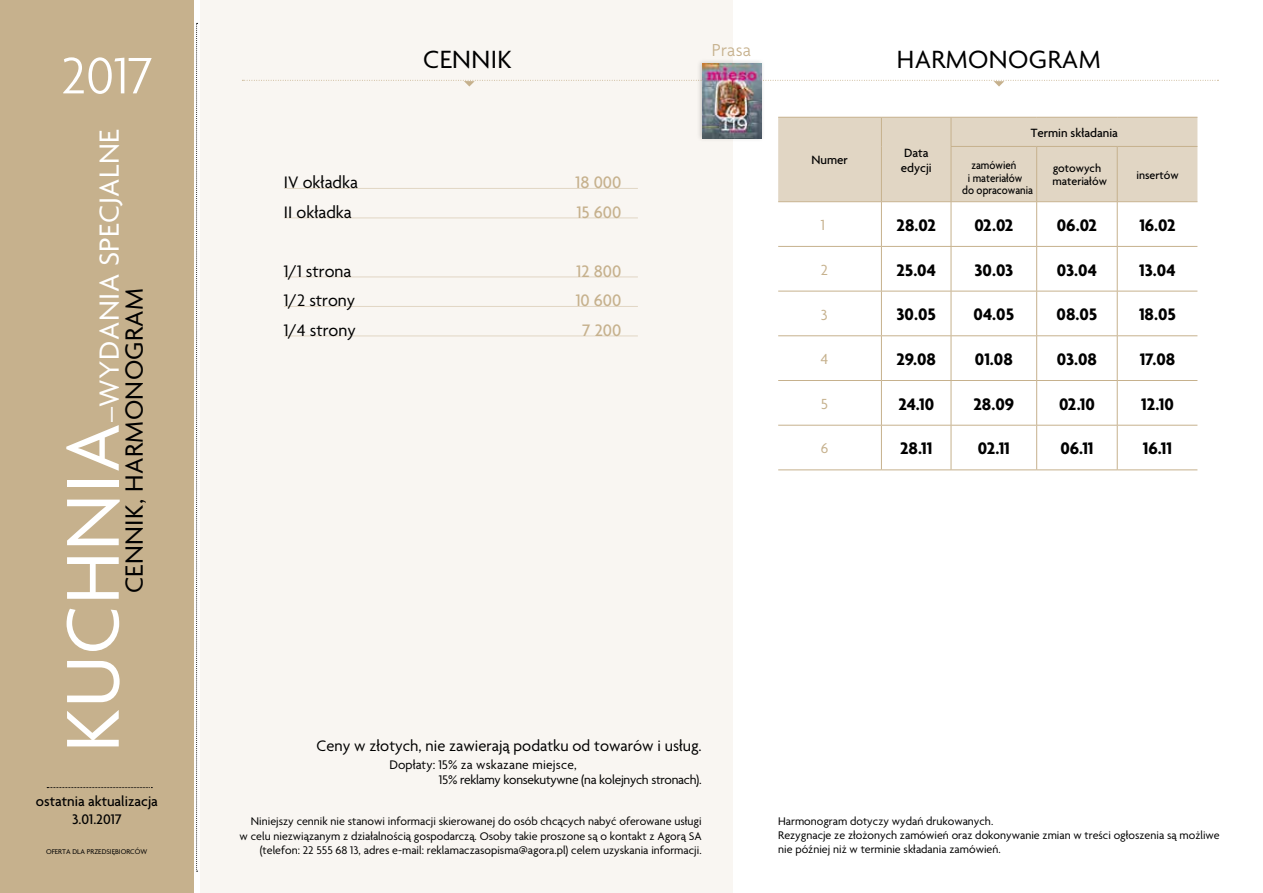
<style>
.page{position:relative;width:1263px;height:893px;background:#fff}
.page>*{position:absolute;margin:0;border:0;box-sizing:border-box;transform-origin:0 0}
.t1{font:81px "AG Agenda Pl";letter-spacing:.015em;color:#fff}
.t2{font:300 55.5px "AG Agenda Pl";color:#fff}
.t3{font:30px "AG Agenda Pl";letter-spacing:.015em;color:#fff}
.t4{font:27px "AG Agenda Pl";letter-spacing:.015em;color:#000}
.t5{font:300 18.75px "AG Agenda Pl";letter-spacing:.015em;color:#c6b18d}
.t6{font:700 18px "AG Agenda Pl";color:#000}
.t7{font:18px "AG Agenda Pl";color:#000}
.t8{font:500 18px "AG Agenda Pl";color:#c6b18d}
.t9{font:16.5px "AG Agenda Pl";color:#000}
.t10{font:15.75px "AG Agenda Pl";color:#c6b18d}
.t11{font:15.15px "AG Agenda Pl";color:#c6b18d}
.t12{font:500 15px/18px "AG Agenda Pl";color:#000;text-align:center}
.t13{font:13.5px/15px "AG Agenda Pl";letter-spacing:-.02em;color:#000}
.t14{font:500 12.9px/15.6px "AG Agenda Pl";color:#000}
.t15{font:12px/14.4px "AG Agenda Pl";color:#000}
.t16{font:500 12px "AG Agenda Pl";color:#000;scale:.91 1}
.t17{font:500 12px/12.8px "AG Agenda Pl";color:#000}
.t18{font:7.5px "AG Agenda Pl";color:#000}
</style>
<div class="page">
<div style="left:201px;top:0;width:532px;height:893px;background:#f9f6f2"></div>
<div style="left:0;top:0;width:194px;height:893px;background:#c6b18d"></div>
<svg style="left:47px;top:787px;width:105px;height:1px"></svg>
<svg style="left:196px;top:23px;width:2px;height:849px"></svg>
<hr style="left:284px;top:188px;width:354px;height:1px;background:#e1d6c4">
<hr style="left:284px;top:218px;width:354px;height:1px;background:#e1d6c4">
<hr style="left:284px;top:277px;width:354px;height:1px;background:#e1d6c4">
<hr style="left:284px;top:306px;width:354px;height:1px;background:#e1d6c4">
<hr style="left:284px;top:336px;width:354px;height:1px;background:#e1d6c4">
<svg style="left:242px;top:80px;width:976px;height:7px"></svg>
<svg style="left:778px;top:202px;width:419px;height:268px"></svg>
<hr style="left:881px;top:202px;width:1px;height:44px;background:#c6b18d">
<hr style="left:951px;top:202px;width:1px;height:44px;background:#c6b18d">
<hr style="left:1036px;top:202px;width:1px;height:44px;background:#c6b18d">
<hr style="left:1117px;top:202px;width:1px;height:44px;background:#c6b18d">
<hr style="left:881px;top:246px;width:70px;height:1px;background:#c6b18d">
<hr style="left:881px;top:247px;width:1px;height:44px;background:#c6b18d">
<hr style="left:951px;top:246px;width:86px;height:1px;background:#c6b18d">
<hr style="left:951px;top:247px;width:1px;height:44px;background:#c6b18d">
<hr style="left:1037px;top:246px;width:80px;height:1px;background:#c6b18d">
<hr style="left:1036px;top:247px;width:1px;height:44px;background:#c6b18d">
<hr style="left:1117px;top:246px;width:80px;height:1px;background:#c6b18d">
<hr style="left:1117px;top:247px;width:1px;height:44px;background:#c6b18d">
<hr style="left:881px;top:291px;width:70px;height:1px;background:#c6b18d">
<hr style="left:881px;top:291px;width:1px;height:44px;background:#c6b18d">
<hr style="left:951px;top:291px;width:86px;height:1px;background:#c6b18d">
<hr style="left:951px;top:291px;width:1px;height:44px;background:#c6b18d">
<hr style="left:1037px;top:291px;width:80px;height:1px;background:#c6b18d">
<hr style="left:1036px;top:291px;width:1px;height:44px;background:#c6b18d">
<hr style="left:1117px;top:291px;width:80px;height:1px;background:#c6b18d">
<hr style="left:1117px;top:291px;width:1px;height:44px;background:#c6b18d">
<hr style="left:881px;top:335px;width:70px;height:1px;background:#c6b18d">
<hr style="left:881px;top:336px;width:1px;height:44px;background:#c6b18d">
<hr style="left:951px;top:335px;width:86px;height:1px;background:#c6b18d">
<hr style="left:951px;top:336px;width:1px;height:44px;background:#c6b18d">
<hr style="left:1037px;top:335px;width:80px;height:1px;background:#c6b18d">
<hr style="left:1036px;top:336px;width:1px;height:44px;background:#c6b18d">
<hr style="left:1117px;top:335px;width:80px;height:1px;background:#c6b18d">
<hr style="left:1117px;top:336px;width:1px;height:44px;background:#c6b18d">
<hr style="left:881px;top:380px;width:70px;height:1px;background:#c6b18d">
<hr style="left:881px;top:381px;width:1px;height:44px;background:#c6b18d">
<hr style="left:951px;top:380px;width:86px;height:1px;background:#c6b18d">
<hr style="left:951px;top:381px;width:1px;height:44px;background:#c6b18d">
<hr style="left:1037px;top:380px;width:80px;height:1px;background:#c6b18d">
<hr style="left:1036px;top:381px;width:1px;height:44px;background:#c6b18d">
<hr style="left:1117px;top:380px;width:80px;height:1px;background:#c6b18d">
<hr style="left:1117px;top:381px;width:1px;height:44px;background:#c6b18d">
<hr style="left:881px;top:425px;width:70px;height:1px;background:#c6b18d">
<hr style="left:881px;top:425px;width:1px;height:45px;background:#c6b18d">
<hr style="left:951px;top:425px;width:86px;height:1px;background:#c6b18d">
<hr style="left:951px;top:425px;width:1px;height:45px;background:#c6b18d">
<hr style="left:1037px;top:425px;width:80px;height:1px;background:#c6b18d">
<hr style="left:1036px;top:425px;width:1px;height:45px;background:#c6b18d">
<hr style="left:1117px;top:425px;width:80px;height:1px;background:#c6b18d">
<hr style="left:1117px;top:425px;width:1px;height:45px;background:#c6b18d">
<hr style="left:881px;top:470px;width:70px;height:1px;background:#c6b18d">
<hr style="left:951px;top:470px;width:86px;height:1px;background:#c6b18d">
<hr style="left:1037px;top:470px;width:80px;height:1px;background:#c6b18d">
<hr style="left:1117px;top:470px;width:80px;height:1px;background:#c6b18d">
<hr style="left:778px;top:246px;width:103px;height:1px;background:#c6b18d">
<hr style="left:778px;top:291px;width:103px;height:1px;background:#c6b18d">
<hr style="left:778px;top:335px;width:103px;height:1px;background:#c6b18d">
<hr style="left:778px;top:380px;width:103px;height:1px;background:#c6b18d">
<hr style="left:778px;top:425px;width:103px;height:1px;background:#c6b18d">
<hr style="left:778px;top:470px;width:103px;height:1px;background:#c6b18d">
<div style="left:778px;top:117px;width:419px;height:85px;background:#e1d6c4"></div>
<hr style="left:1037px;top:117px;width:80px;height:1px;background:#c6b18d">
<hr style="left:1117px;top:117px;width:80px;height:1px;background:#c6b18d">
<hr style="left:951px;top:147px;width:1px;height:54px;background:#c6b18d">
<hr style="left:1036px;top:147px;width:1px;height:54px;background:#c6b18d">
<hr style="left:1117px;top:147px;width:1px;height:54px;background:#c6b18d">
<div style="left:696px;top:58px;width:69px;height:85px;background:#000;opacity:.17"></div>
<img style="left:702px;top:64px;width:60px;height:75px">
<h2 class="t2" style="left:61px;top:43px;width:94px">2017</h2>
<h3 class="t5" style="left:712px;top:39px;width:41px">Prasa</h3>
<h3 class="t4" style="left:423px;top:43px;width:90px">CENNIK</h3>
<h3 class="t4" style="left:897px;top:44px;width:205px">HARMONOGRAM</h3>
<h3 class="t3" style="left:91px;top:422px;width:294px;rotate:-90deg">–WYDANIA SPECJALNE</h3>
<h3 class="t4" style="left:118px;top:593px;width:307px;rotate:-90deg">CENNIK, HARMONOGRAM</h3>
<h1 class="t1" style="left:44px;top:752px;width:330px;rotate:-90deg">KUCHNIA</h1>
<p class="t12" style="left:36px;top:792px;width:123px">ostatnia aktualizacja<br>3.01.2017</p>
<h3 class="t7" style="left:284px;top:172px;width:76px">IV okładka</h3>
<h3 class="t8" style="left:576px;top:171px;width:47px">18 000</h3>
<h3 class="t7" style="left:284px;top:201px;width:69px">II okładka</h3>
<h3 class="t8" style="left:577px;top:201px;width:46px">15 600</h3>
<h3 class="t7" style="left:284px;top:260px;width:69px">1/1 strona</h3>
<h3 class="t8" style="left:577px;top:260px;width:46px">12 800</h3>
<h3 class="t7" style="left:284px;top:290px;width:73px">1/2 strony</h3>
<h3 class="t8" style="left:576px;top:289px;width:47px">10 600</h3>
<h3 class="t7" style="left:284px;top:319px;width:73px">1/4 strony</h3>
<h3 class="t8" style="left:582px;top:319px;width:40px">7 200</h3>
<h3 class="t9" style="left:316px;top:736px;width:387px">Ceny w złotych, nie zawierają podatku od towarów i usług.</h3>
<p class="t13" style="left:439px;top:757px;width:264px;text-indent:-49px">Dopłaty: 15% za wskazane miejsce,<br>15% reklamy konsekutywne (na kolejnych stronach).</p>
<p class="t15" style="left:240px;top:814px;width:463px;text-align:right">Niniejszy cennik nie stanowi informacji skierowanej do osób chcących nabyć oferowane usługi w celu niezwiązanym z działalnością gospodarczą. Osoby takie proszone są o kontakt z Agorą SA</p>
<p class="t18" style="left:46px;top:847px;width:103px">OFERTA DLA PRZEDSIĘBIORCÓW</p>
<p class="t15" style="left:260px;top:843px;width:443px">(telefon: 22 555 68 13, adres e-mail: reklamaczasopisma@agora.pl) celem uzyskania informacji.</p>
<p class="t14" style="left:811px;top:152px;width:38px">Numer</p>
<p class="t14" style="left:901px;top:144px;width:32px">Data edycji</p>
<p class="t14" style="left:1031px;top:124px;width:89px">Termin składania</p>
<p class="t16" style="left:971px;top:158px;width:51px">zamówień</p>
<p class="t16" style="left:968px;top:170px;width:61px">i materiałów</p>
<p class="t16" style="left:962px;top:183px;width:79px">do opracowania</p>
<p class="t17" style="left:1052px;top:162px;width:56px">gotowych materiałów</p>
<p class="t17" style="left:1136px;top:168px;width:44px">insertów</p>
<h3 class="t10" style="left:821px;top:216px;width:6px">1</h3>
<h3 class="t6" style="left:896px;top:214px;width:41px">28.02</h3>
<h3 class="t6" style="left:974px;top:214px;width:41px">02.02</h3>
<h3 class="t6" style="left:1057px;top:214px;width:42px">06.02</h3>
<h3 class="t6" style="left:1139px;top:214px;width:38px">16.02</h3>
<h3 class="t10" style="left:821px;top:260px;width:9px">2</h3>
<h3 class="t6" style="left:896px;top:259px;width:41px">25.04</h3>
<h3 class="t6" style="left:974px;top:259px;width:40px">30.03</h3>
<h3 class="t6" style="left:1057px;top:259px;width:41px">03.04</h3>
<h3 class="t6" style="left:1139px;top:259px;width:38px">13.04</h3>
<h3 class="t10" style="left:821px;top:305px;width:8px">3</h3>
<h3 class="t6" style="left:896px;top:303px;width:41px">30.05</h3>
<h3 class="t6" style="left:973px;top:303px;width:42px">04.05</h3>
<h3 class="t6" style="left:1056px;top:303px;width:42px">08.05</h3>
<h3 class="t6" style="left:1139px;top:303px;width:38px">18.05</h3>
<h3 class="t10" style="left:821px;top:350px;width:9px">4</h3>
<h3 class="t6" style="left:896px;top:348px;width:41px">29.08</h3>
<h3 class="t6" style="left:975px;top:348px;width:39px">01.08</h3>
<h3 class="t6" style="left:1057px;top:348px;width:42px">03.08</h3>
<h3 class="t6" style="left:1140px;top:348px;width:37px">17.08</h3>
<h3 class="t10" style="left:821px;top:394px;width:9px">5</h3>
<h3 class="t6" style="left:898px;top:393px;width:37px">24.10</h3>
<h3 class="t6" style="left:973px;top:393px;width:42px">28.09</h3>
<h3 class="t6" style="left:1059px;top:393px;width:37px">02.10</h3>
<h3 class="t6" style="left:1141px;top:393px;width:34px">12.10</h3>
<p class="t11" style="left:821px;top:439px;width:9px">6</p>
<h3 class="t6" style="left:900px;top:438px;width:34px">28.11</h3>
<h3 class="t6" style="left:978px;top:438px;width:34px">02.11</h3>
<h3 class="t6" style="left:1060px;top:438px;width:35px">06.11</h3>
<h3 class="t6" style="left:1143px;top:438px;width:31px">16.11</h3>
<p class="t15" style="left:778px;top:813px;width:443px">Harmonogram dotyczy wydań drukowanych.<br>Rezygnacje ze złożonych zamówień oraz dokonywanie zmian w treści ogłoszenia są możliwe nie później niż w terminie składania zamówień.</p>
</div>
